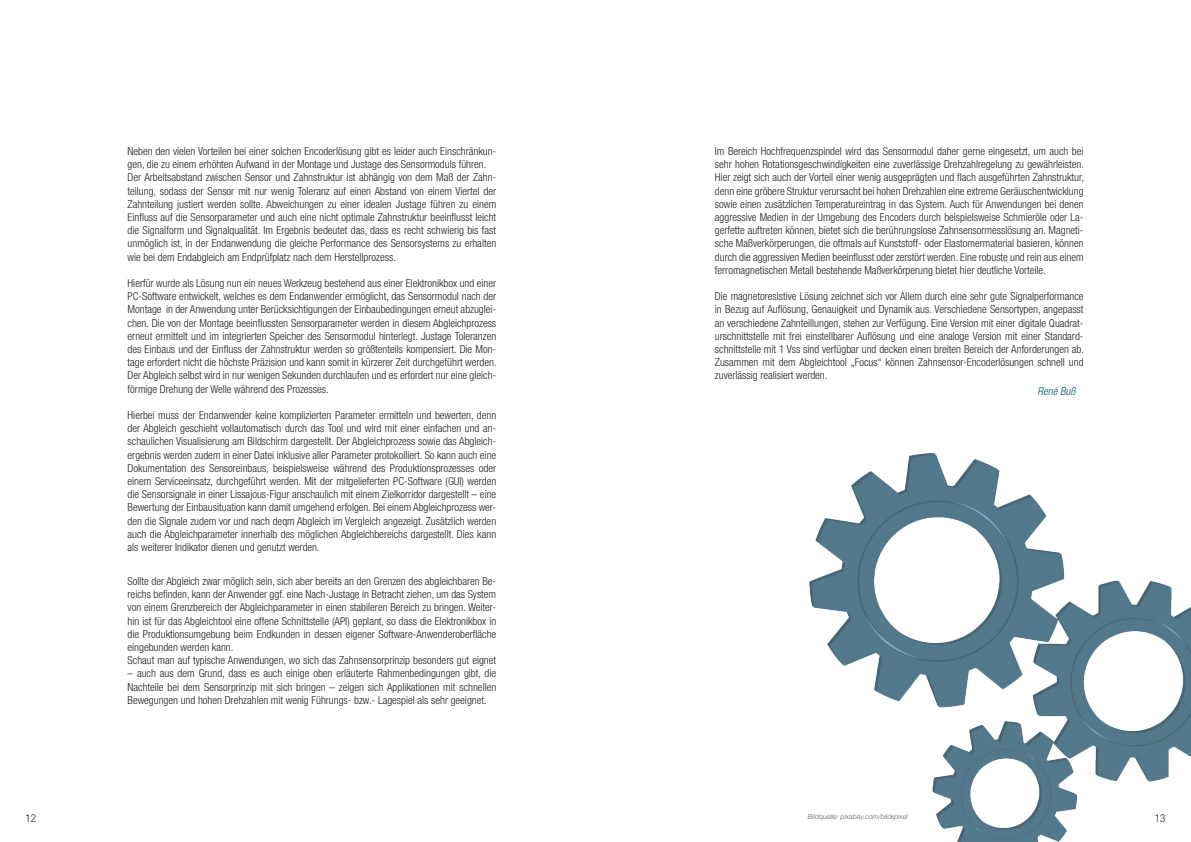
<style>
.page{position:relative;width:1191px;height:842px;background:#fff}
.page>*{position:absolute;margin:0;border:0;box-sizing:border-box;transform-origin:0 0}
.t1{font:300 condensed 11px/13.2px "Helvetica Neue LT Std";color:#231f20;text-align:justify}
.t2{font:italic 300 condensed 11px "Helvetica Neue LT Std";color:#005d73}
.t3{font:italic 300 7px "Helvetica Neue LT Std";color:#636366}
</style>
<div class="page">
<img style="left:809px;top:453px;width:382px;height:389px">
<p class="t1" style="left:128px;top:144px;width:370px">Neben den vielen Vorteilen bei einer solchen Encoderlösung gibt es leider auch Einschränkun&shy;gen, die zu einem erhöhten Aufwand in der Montage und Justage des Sensormoduls führen.</p>
<p class="t1" style="left:128px;top:171px;width:370px">Der Arbeitsabstand zwischen Sensor und Zahnstruktur ist abhängig von dem Maß der Zahn&shy;teilung, sodass der Sensor mit nur wenig Toleranz auf einen Abstand von einem Viertel der Zahnteilung justiert werden sollte. Abweichungen zu einer idealen Justage führen zu einem Einfluss auf die Sensorparameter und auch eine nicht optimale Zahnstruktur beeinflusst leicht die Signalform und Signalqualität. Im Ergebnis bedeutet das, dass es recht schwierig bis fast unmöglich ist, in der Endanwendung die gleiche Performance des Sensorsystems zu erhalten wie bei dem Endabgleich am Endprüfplatz nach dem Herstellprozess.</p>
<p class="t1" style="left:128px;top:276px;width:370px">Hierfür wurde als Lösung nun ein neues Werkzeug bestehend aus einer Elektronikbox und einer PC-Software entwickelt, welches es dem Endanwender ermöglicht, das Sensormodul nach der Montage in der Anwendung unter Berücksichtigungen der Einbaubedingungen erneut abzuglei&shy;chen. Die von der Montage beeinflussten Sensorparameter werden in diesem Abgleichprozess erneut ermittelt und im integrierten Speicher des Sensormodul hinterlegt. Justage Toleranzen des Einbaus und der Einfluss der Zahnstruktur werden so größtenteils kompensiert. Die Mon&shy;tage erfordert nicht die höchste Präzision und kann somit in kürzerer Zeit durchgeführt werden.<br>Der Abgleich selbst wird in nur wenigen Sekunden durchlaufen und es erfordert nur eine gleich&shy;förmige Drehung der Welle während des Prozesses.</p>
<p class="t1" style="left:128px;top:408px;width:370px">Hierbei muss der Endanwender keine komplizierten Parameter ermitteln und bewerten, denn der Abgleich geschieht vollautomatisch durch das Tool und wird mit einer einfachen und an&shy;schaulichen Visualisierung am Bildschirm dargestellt. Der Abgleichprozess sowie das Abgleich&shy;ergebnis werden zudem in einer Datei inklusive aller Parameter protokolliert. So kann auch eine Dokumentation des Sensoreinbaus, beispielsweise während des Produktionsprozesses oder einem Serviceeinsatz, durchgeführt werden. Mit der mitgelieferten PC-Software (GUI) werden die Sensorsignale in einer Lissajous-Figur anschaulich mit einem Zielkorridor dargestellt – eine Bewertung der Einbausituation kann damit umgehend erfolgen. Bei einem Abgleichprozess wer&shy;den die Signale zudem vor und nach deqm Abgleich im Vergleich angezeigt. Zusätzlich werden auch die Abgleichparameter innerhalb des möglichen Abgleichbereichs dargestellt. Dies kann als weiterer Indikator dienen und genutzt werden.</p>
<p class="t1" style="left:128px;top:574px;width:370px">Sollte der Abgleich zwar möglich sein, sich aber bereits an den Grenzen des abgleichbaren Be&shy;reichs befinden, kann der Anwender ggf. eine Nach-Justage in Betracht ziehen, um das System von einem Grenzbereich der Abgleichparameter in einen stabileren Bereich zu bringen. Weiter&shy;hin ist für das Abgleichtool eine offene Schnittstelle (API) geplant, so dass die Elektronikbox in die Produktionsumgebung beim Endkunden in dessen eigener Software-Anwenderoberfläche eingebunden werden kann.</p>
<p class="t1" style="left:128px;top:654px;width:370px">Schaut man auf typische Anwendungen, wo sich das Zahnsensorprinzip besonders gut eignet</p>
<p class="t1" style="left:128px;top:667px;width:370px">– auch aus dem Grund, dass es auch einige oben erläuterte Rahmenbedingungen gibt, die Nachteile bei dem Sensorprinzip mit sich bringen – zeigen sich Applikationen mit schnellen Bewegungen und hohen Drehzahlen mit wenig Führungs- bzw.- Lagespiel als sehr geeignet.</p>
<p class="t1" style="left:715px;top:144px;width:370px">Im Bereich Hochfrequenzspindel wird das Sensormodul daher gerne eingesetzt, um auch bei sehr hohen Rotationsgeschwindigkeiten eine zuverlässige Drehzahlregelung zu gewährleisten.<br>Hier zeigt sich auch der Vorteil einer wenig ausgeprägten und flach ausgeführten Zahnstruktur, denn eine gröbere Struktur verursacht bei hohen Drehzahlen eine extreme Geräuschentwicklung sowie einen zusätzlichen Temperatureintrag in das System. Auch für Anwendungen bei denen aggressive Medien in der Umgebung des Encoders durch beispielsweise Schmieröle oder La&shy;gerfette auftreten können, bietet sich die berührungslose Zahnsensormesslösung an. Magneti&shy;sche Maßverkörperungen, die oftmals auf Kunststoff- oder Elastomermaterial basieren, können durch die aggressiven Medien beeinflusst oder zerstört werden. Eine robuste und rein aus einem ferromagnetischen Metall bestehende Maßverkörperung bietet hier deutliche Vorteile.</p>
<p class="t1" style="left:715px;top:290px;width:370px">Die magnetoresistive Lösung zeichnet sich vor Allem durch eine sehr gute Signalperformance in Bezug auf Auflösung, Genauigkeit und Dynamik aus. Verschiedene Sensortypen, angepasst an verschiedene Zahnteillungen, stehen zur Verfügung. Eine Version mit einer digitale Quadrat&shy;urschnittstelle mit frei einstellbarer Auflösung und eine analoge Version mit einer Standard&shy;schnittstelle mit 1 Vss sind verfügbar und decken einen breiten Bereich der Anforderungen ab.<br>Zusammen mit dem Abgleichtool „Focus“ können Zahnsensor-Encoderlösungen schnell und zuverlässig realisiert werden.</p>
<p class="t2" style="left:1037px;top:384px;width:39px">René Buß</p>
<p class="t3" style="left:808px;top:812px;width:101px">Bildquelle: pixabay.com/blickpixel</p>
<p class="t1" style="left:26px;top:811px;width:12px">12</p>
<p class="t1" style="left:1154px;top:811px;width:12px">13</p>
</div>
